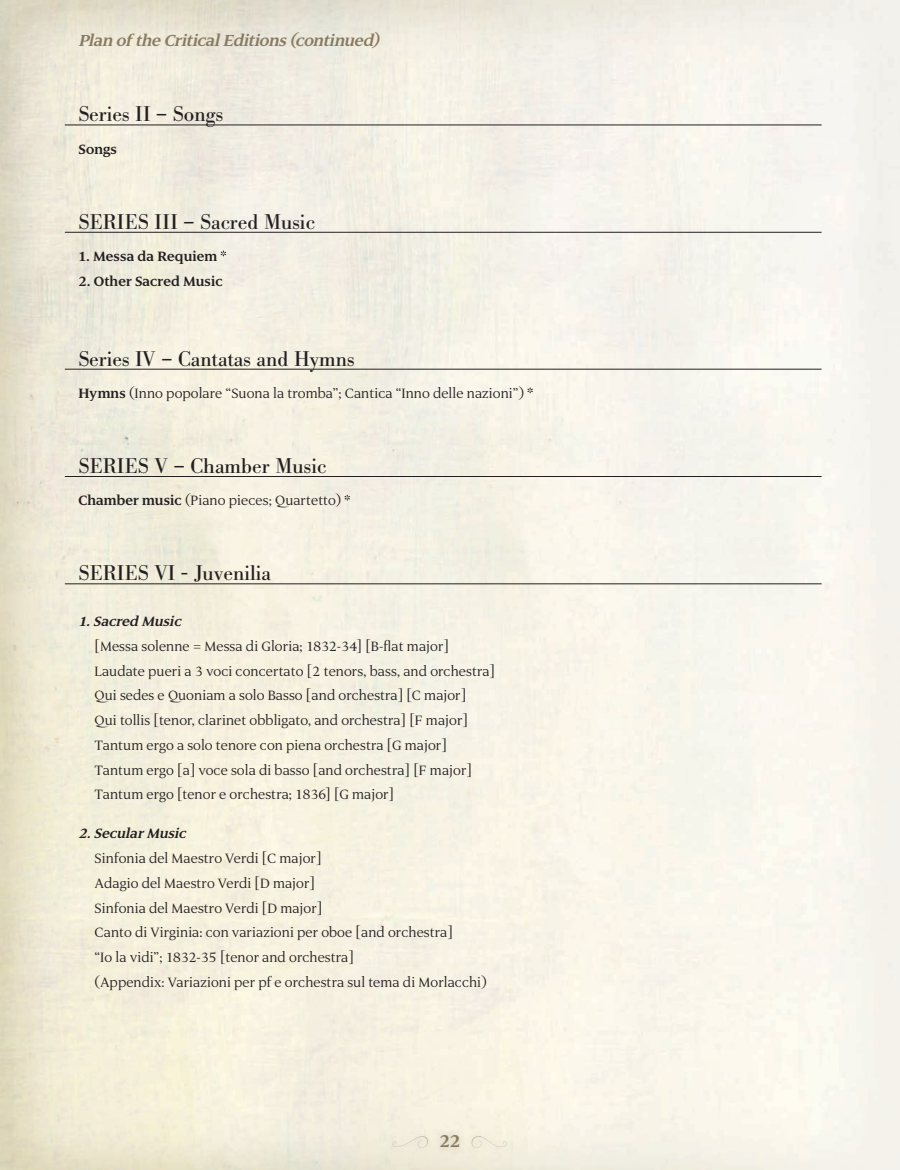
<style>
.page{position:relative;width:900px;height:1170px;background:#fff}
.page>*{position:absolute;margin:0;border:0;box-sizing:border-box;transform-origin:0 0}
.t1{font:21px "Bodoni BE";letter-spacing:.02em;color:#231f20}
.t2{font:21px "Luxury Text PS Bold LF";color:#877a60}
.t3{font:italic 19.5px "Luxury Text PS Bold LF";color:#877a60}
.t4{font:16.5px/24.8px "Luxury Text PS Roman LF";letter-spacing:.005em;color:#231f20}
.t5{font:16.5px "Luxury Text PS Bold LF";letter-spacing:.005em;color:#231f20}
.t6{font:italic 16.5px "Luxury Text PS Bold LF";color:#231f20}
.s1{font-family:"Luxury Text PS Bold LF"}
</style>
<div class="page">
<img style="left:0;top:0;width:899px;height:1169px">
<img style="left:387px;top:1129px;width:125px;height:24px">
<hr style="left:65px;top:124px;width:756px;height:1px;background:#231f20">
<hr style="left:65px;top:232px;width:756px;height:1px;background:#231f20">
<svg style="left:220px;top:250px;width:6px;height:6px"></svg>
<hr style="left:65px;top:369px;width:756px;height:1px;background:#231f20">
<svg style="left:527px;top:387px;width:5px;height:6px"></svg>
<hr style="left:65px;top:476px;width:756px;height:1px;background:#231f20">
<svg style="left:344px;top:494px;width:6px;height:6px"></svg>
<hr style="left:65px;top:583px;width:756px;height:1px;background:#231f20">
<svg style="left:391px;top:1136px;width:39px;height:11px"></svg>
<svg style="left:469px;top:1136px;width:39px;height:11px"></svg>
<p class="t3" style="left:78px;top:31px;width:306px">Plan of the CriticalEditions(continued)</p>
<p class="t1" style="left:78px;top:102px;width:146px">series ii – songs</p>
<p class="t5" style="left:78px;top:141px;width:40px">Songs</p>
<p class="t1" style="left:78px;top:209px;width:238px">series iii – sacred music</p>
<p class="t5" style="left:78px;top:248px;width:140px">1. Messa da Requiem</p>
<p class="t5" style="left:78px;top:273px;width:146px">2. Other Sacred Music</p>
<p class="t1" style="left:78px;top:346px;width:278px">series iV – cantatas and hymns</p>
<p class="t4" style="left:78px;top:380px;width:447px"><span class="s1">Hymns</span> (Inno popolare “Suona la tromba”; Cantica “Inno delle nazioni”)</p>
<p class="t1" style="left:78px;top:453px;width:249px">series V – chamber music</p>
<p class="t4" style="left:78px;top:488px;width:264px"><span class="s1">Chamber music</span> (Piano pieces; Quartetto)</p>
<p class="t1" style="left:78px;top:561px;width:194px">series Vi - Juvenilia</p>
<p class="t6" style="left:78px;top:613px;width:107px">1.Sacred Music</p>
<p class="t4" style="left:95px;top:633px;width:402px">[Messa solenne = Messa di Gloria; 1832-34] [B-flat major] Laudate pueri a 3 voci concertato [2 tenors, bass, and orchestra] Qui sedes e Quoniam a solo Basso [and orchestra] [C major]<br>Qui tollis [tenor, clarinet obbligato, and orchestra] [F major] Tantum ergo a solo tenore con piena orchestra [G major] Tantum ergo [a] voce sola di basso [and orchestra] [F major] Tantum ergo [tenor e orchestra; 1836] [G major]</p>
<p class="t6" style="left:78px;top:825px;width:112px">2.SecularMusic</p>
<p class="t4" style="left:95px;top:845px;width:394px">Sinfonia del Maestro Verdi [C major]<br>Adagio del Maestro Verdi [D major]<br>Sinfonia del Maestro Verdi [D major]<br>Canto di Virginia: con variazioni per oboe [and orchestra]<br>“Io la vidi”; 1832-35 [tenor and orchestra]<br>(Appendix: Variazioni per pf e orchestra sul tema di Morlacchi)</p>
<p class="t2" style="left:439px;top:1130px;width:22px">22</p>
</div>
